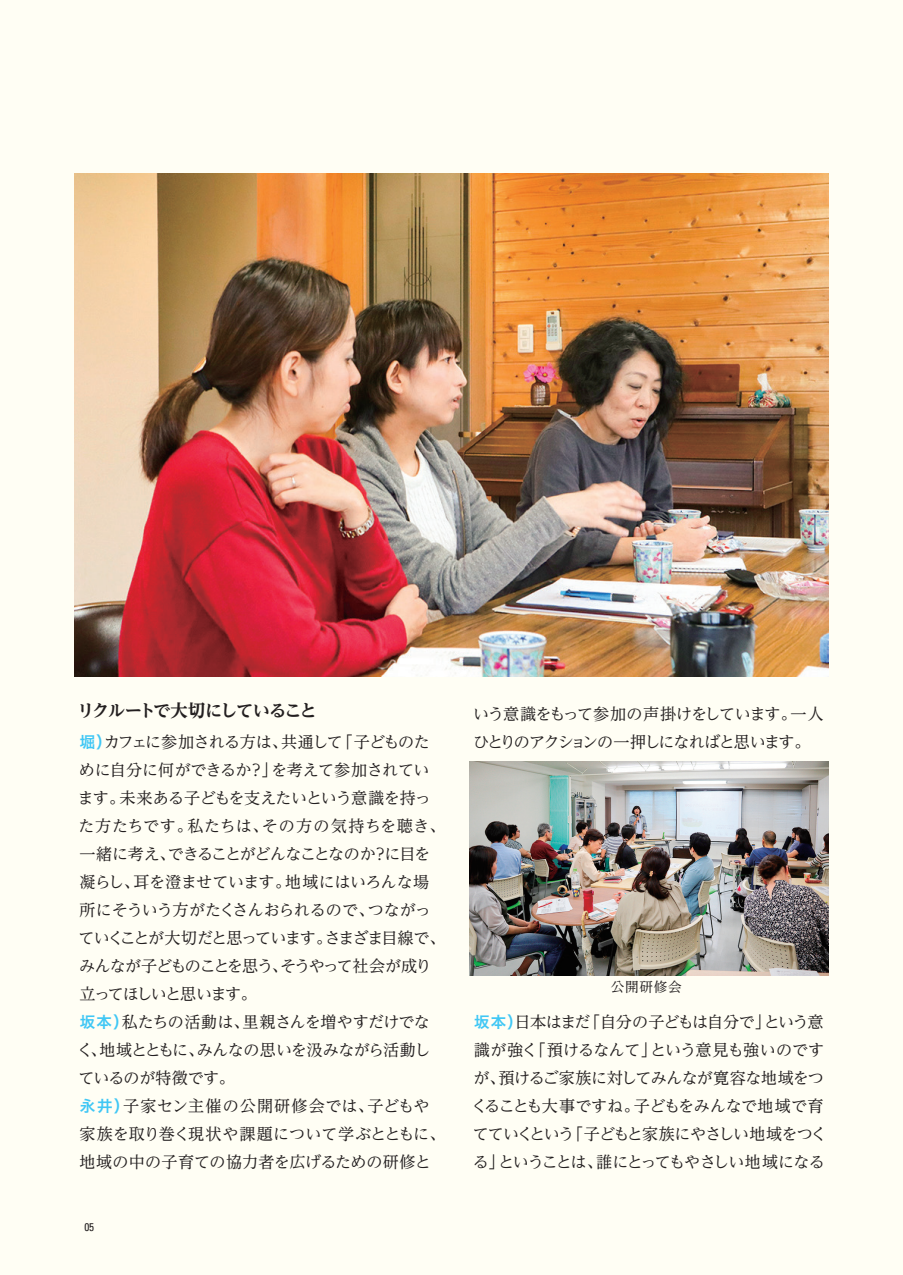
<style>
.page{position:relative;width:903px;height:1275px;background:#fffef4}
.page>*{position:absolute;margin:0;border:0;box-sizing:border-box;transform-origin:0 0}
.t1{font:700 expanded 17.32px "UD Reimin Pr 6 N";letter-spacing:-.075em;color:#231f20}
.t2{font:16.1px/28px "UD Reimin Pr 6 N";letter-spacing:-.045em;color:#231f20}
.t3{font:16.1px/28px "UD Reimin Pr 6 N";letter-spacing:-.075em;color:#231f20}
.t4{font:13.65px "UD Reimin Pr 6 N";letter-spacing:.05em;color:#231f20}
.t5{font:condensed 11.2px "Univers LT Std";color:#231f20}
.s1{font-family:"Koburina Go Std N W6";color:#40c7f4}
</style>
<div class="page">
<img style="left:469px;top:762px;width:359px;height:213px">
<img style="left:74px;top:174px;width:754px;height:502px">
<p class="t1" style="left:77px;top:697px;width:241px">リクルートで大切にしていること</p>
<p class="t2" style="left:77px;top:727px;width:370px"><span class="s1">堀）</span>カフェに参加される方は、共通して「子どものために自分に何ができるか？」を考えて参加されています。未来ある子どもを支えたいという意識を持った方たちです。私たちは、その方の気持ちを聴き、一緒に考え、できることがどんなことなのか？に目を凝らし、耳を澄ませています。地域にはいろんな場所にそういう方がたくさんおられるので、つながっていくことが大切だと思っています。さまざま目線で、みんなが子どものことを思う、そうやって社会が成り立ってほしいと思います。<br><span class="s1">坂本）</span>私たちの活動は、里親さんを増やすだけでなく、地域とともに、みんなの思いを汲みながら活動しているのが特徴です。<br><span class="s1">永井）</span>子家セン主催の公開研修会では、子どもや家族を取り巻く現状や課題について学ぶとともに、地域の中の子育ての協力者を広げるための研修と</p>
<p class="t5" style="left:84px;top:1220px;width:11px">05</p>
<p class="t3" style="left:473px;top:699px;width:352px">いう意識をもって参加の声掛けをしています。一人ひとりのアクションの一押しになればと思います。</p>
<p class="t4" style="left:611px;top:976px;width:72px">公開研修会</p>
<p class="t2" style="left:472px;top:1007px;width:357px"><span class="s1">坂本）</span>日本はまだ「自分の子どもは自分で」という意識が強く「預けるなんて」という意見も強いのですが、預けるご家族に対してみんなが寛容な地域をつくることも大事ですね。子どもをみんなで地域で育てていくという「子どもと家族にやさしい地域をつくる」ということは、誰にとってもやさしい地域になる</p>
</div>
